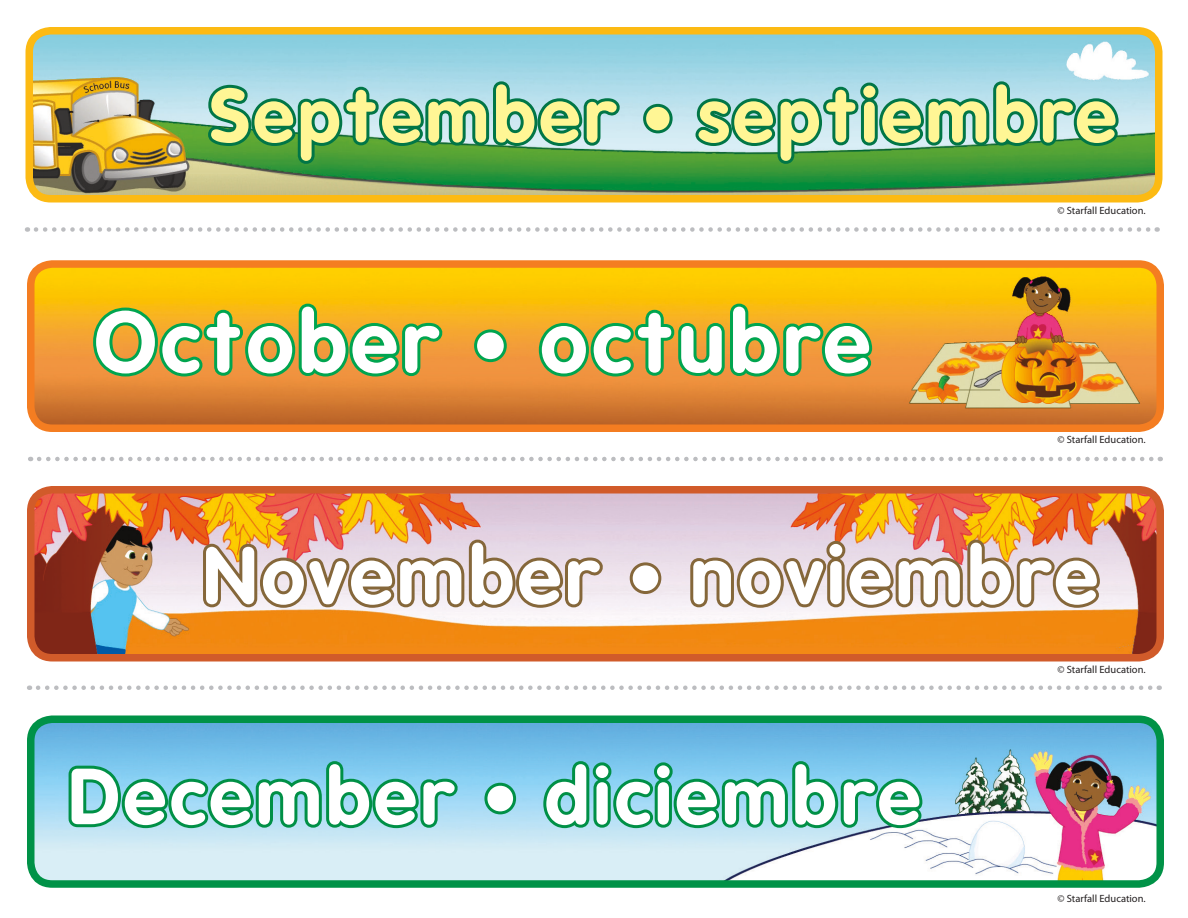
<style>
.page{position:relative;width:1188px;height:918px;background:#fff}
.page>*{position:absolute;margin:0;border:0;box-sizing:border-box;transform-origin:0 0}
.t1{font:700 85.5px "VA Gz Star";letter-spacing:.05em;color:#fff}
.t2{font:700 79.5px "VA Gz Star";letter-spacing:.05em;color:#fff}
.t3{font:700 78px "VA Gz Star";letter-spacing:.05em;color:#fff}
.t4{font:700 75px "VA Gz Star";letter-spacing:.05em;color:#fff695}
.t5{font:10.5px "Myriad Pro";color:#231f20}
.s1{font-size:66px}
.s2{font-size:75px}
.s3{font-size:72px}
</style>
<div class="page">
<svg style="left:36px;top:227px;width:1122px;height:5px"></svg>
<svg style="left:39px;top:457px;width:1122px;height:4px"></svg>
<svg style="left:38px;top:686px;width:1122px;height:4px"></svg>
<img style="left:35px;top:36px;width:1118px;height:157px">
<div style="left:26px;top:27px;width:1136px;height:175px;border:8px solid #fcba13;border-radius:22px"></div>
<img style="left:36px;top:725px;width:1119px;height:154px">
<div style="left:27px;top:716px;width:1137px;height:172px;border:8px solid #009247;border-radius:22px"></div>
<img style="left:36px;top:495px;width:1119px;height:158px">
<div style="left:27px;top:486px;width:1137px;height:176px;border:8px solid #d15b2a;border-radius:22px"></div>
<img style="left:36px;top:269px;width:1119px;height:154px">
<div style="left:27px;top:260px;width:1137px;height:172px;border:8px solid #f47d21;border-radius:22px"></div>
<svg style="left:203px;top:76px;width:422px;height:92px;background:#66ae89"></svg>
<svg style="left:639px;top:99px;width:38px;height:39px"></svg>
<svg style="left:691px;top:76px;width:432px;height:92px;background:#63ad8b"></svg>
<svg style="left:89px;top:299px;width:359px;height:82px;background:#a6a536"></svg>
<svg style="left:470px;top:325px;width:41px;height:42px;background:#ab9f3e"></svg>
<svg style="left:535px;top:299px;width:341px;height:82px;background:#a7a536"></svg>
<svg style="left:198px;top:535px;width:410px;height:77px;background:#c8b0a1"></svg>
<svg style="left:625px;top:558px;width:41px;height:41px;background:#d0c0b9"></svg>
<svg style="left:685px;top:535px;width:419px;height:77px;background:#c8b0a1"></svg>
<svg style="left:64px;top:756px;width:399px;height:77px;background:#5fbab3"></svg>
<svg style="left:480px;top:778px;width:41px;height:41px;background:#71c3c3"></svg>
<svg style="left:539px;top:756px;width:388px;height:77px;background:#5fbab1"></svg>
<p class="t4" style="left:210px;top:72px;width:908px">September <span class="s1">•</span> septiembre</p>
<p class="t1" style="left:95px;top:292px;width:777px">October <span class="s2">•</span> octubre</p>
<p class="t5" style="left:1057px;top:204px;width:90px">© Starfall Education.</p>
<p class="t5" style="left:1057px;top:433px;width:90px">© Starfall Education.</p>
<p class="t2" style="left:203px;top:529px;width:896px">November <span class="s3">•</span> noviembre</p>
<p class="t3" style="left:68px;top:751px;width:854px">December <span class="s3">•</span> diciembre</p>
<p class="t5" style="left:1057px;top:663px;width:90px">© Starfall Education.</p>
<p class="t5" style="left:1057px;top:892px;width:90px">© Starfall Education.</p>
</div>
